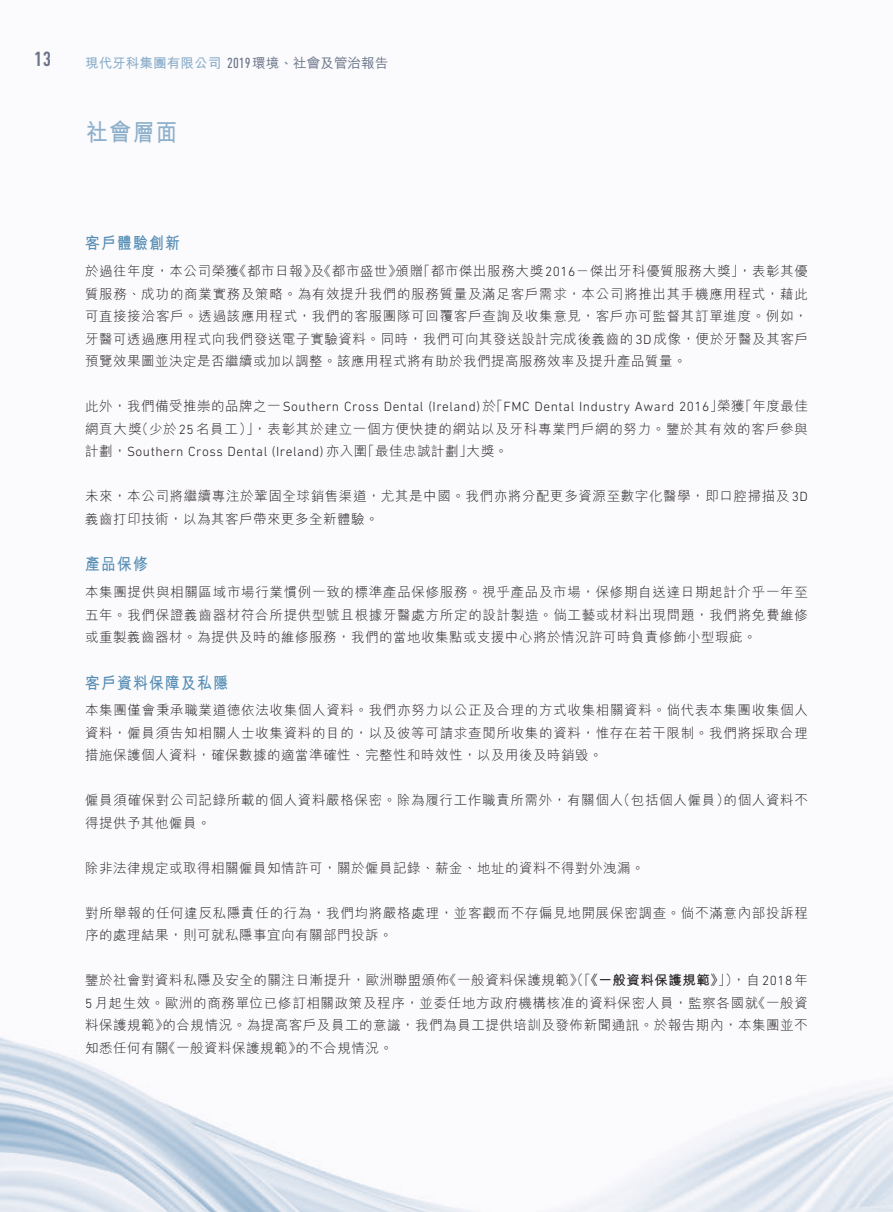
<style>
.page{position:relative;width:893px;height:1212px;background:#fff}
.page>*{position:absolute;margin:0;border:0;box-sizing:border-box;transform-origin:0 0}
.副主標題{font:700 24px "M Hei HK";color:#8cafcb;scale:.9 1}
.t1{font:500 condensed 21px "DIN Next LT Pro";color:#697489}
._4__副標題{font:700 16.5px "M Hei HK";letter-spacing:.08em;color:#568eb5;scale:.9 1}
.t2{font:700 13.65px "M Hei HK";letter-spacing:.005em;color:#8cafcb}
._1__內文{font:300 13.5px/22.5px "M Hei HK";letter-spacing:.045em;color:#231f20}
._1__內文-2{font:300 13.5px "DIN Next LT Pro";letter-spacing:.035em;color:#231f20}
.s1{font-family:"DIN Next LT Pro";font-weight:400;font-stretch:condensed;font-size:15px;color:#697489}
.s2{font-weight:500;color:#697489}
.s3{font-family:"M Hei HKS";font-weight:500;color:#697489}
.s4{font-family:"DIN Next LT Pro"}
.s5{font-family:"M Hei HK"}
.s6{font-weight:700}
</style>
<div class="page">
<img style="left:0;top:1037px;width:892px;height:175px">
<h2 class="t1" style="left:34px;top:47px;width:19px">13</h2>
<p class="t2" style="left:85px;top:53px;width:305px">現代牙科集團有限公司 <span class="s1">2019</span><span class="s2">環境</span><span class="s3">、</span><span class="s2">社會及管治報告</span></p>
<p class="副主標題" style="left:86px;top:114px;width:103px">社會層面</p>
<p class="_4__副標題" style="left:85px;top:231px;width:107px">客戶體驗創新</p>
<p class="_1__內文" style="left:85px;top:260px;width:724px">於過往年度，本公司榮獲<br>質服務、成功的商業實務及策略。為有效提升我們的服務質量及滿足客戶需求，本公司將推出其手機應用程式，藉此可直接接洽客戶。透過該應用程式，我們的客服團隊可回覆客戶查詢及收集意見，客戶亦可監督其訂單進度。例如，牙醫可透過應用程式向我們發送電子實驗資料。同時，我們可向其發送設計完成後義齒的<span class="s4">3D</span>成像，便於牙醫及其客戶預覽效果圖並決定是否繼續或加以調整。該應用程式將有助於我們提高服務效率及提升產品質量。</p>
<p class="_1__內文" style="left:738px;top:395px;width:71px">「年度最佳</p>
<p class="_1__內文" style="left:396px;top:260px;width:29px">頒贈</p>
<p class="_1__內文" style="left:417px;top:260px;width:392px">「都市傑出服務大獎<span class="s4">2016</span>－傑出牙科優質服務大獎，」表彰其優</p>
<p class="_1__內文" style="left:233px;top:260px;width:170px">《都市日報 《及》 都市盛世》</p>
<p class="_1__內文" style="left:717px;top:395px;width:29px">榮獲</p>
<p class="_1__內文" style="left:253px;top:395px;width:556px;text-indent:-168px">此外，我們備受推崇的品牌之一<span class="s4">Southern Cross Dental (Ireland</span> 「於<span class="s4">) FMC Dental Industry Award 2016</span>」<br>，表彰其於建立一個方便快捷的網站以及牙科專業門戶網的努力。鑒於其有效的客戶參與</p>
<p class="_1__內文" style="left:85px;top:417px;width:58px">網頁大獎</p>
<p class="_1__內文" style="left:135px;top:417px;width:126px">（少於<span class="s4">25</span>名員工）」</p>
<p class="_1__內文-2" style="left:85px;top:444px;width:284px"><span class="s5">計劃，</span>Southern Cross Dental (Ireland)<span class="s5">亦入圍</span></p>
<p class="_1__內文" style="left:85px;top:485px;width:724px">未來，本公司將繼續專注於鞏固全球銷售渠道，尤其是中國。我們亦將分配更多資源至數字化醫學，即口腔掃描及 <span class="s4">D3</span>義齒打印技術，以為其客戶帶來更多全新體驗。</p>
<p class="_4__副標題" style="left:85px;top:552px;width:71px">產品保修</p>
<p class="_1__內文" style="left:85px;top:581px;width:724px;text-align:justify">本集團提供與相關區域市場行業慣例一致的標準產品保修服務。視乎產品及市場，保修期自送達日期起計介乎一年至五年。我們保證義齒器材符合所提供型號且根據牙醫處方所定的設計製造。倘工藝或材料出現問題，我們將免費維修或重製義齒器材。為提供及時的維修服務，我們的當地收集點或支援中心將於情況許可時負責修飾小型瑕疵。</p>
<p class="_4__副標題" style="left:85px;top:670px;width:160px">客戶資料保障及私隱</p>
<p class="_1__內文" style="left:85px;top:699px;width:724px;text-align:justify">本集團僅會秉承職業道德依法收集個人資料。我們亦努力以公正及合理的方式收集相關資料。倘代表本集團收集個人資料，僱員須告知相關人士收集資料的目的，以及彼等可請求查閱所收集的資料，惟存在若干限制。我們將採取合理措施保護個人資料，確保數據的適當準確性、完整性和時效性，以及用後及時銷毀。</p>
<p class="_1__內文" style="left:723px;top:789px;width:86px">的個人資料不</p>
<p class="_1__內文" style="left:361px;top:440px;width:113px">「最佳忠誠計劃」</p>
<p class="_1__內文" style="left:466px;top:440px;width:43px">大獎。</p>
<p class="_1__內文" style="left:617px;top:789px;width:114px">（包括個人僱員）</p>
<p class="_1__內文" style="left:85px;top:789px;width:540px">僱員須確保對公司記錄所載的個人資料嚴格保密。除為履行工作職責所需外，有關個人得提供予其他僱員。</p>
<p class="_1__內文" style="left:85px;top:856px;width:561px">除非法律規定或取得相關僱員知情許可，關於僱員記錄、薪金、地址的資料不得對外洩漏。</p>
<p class="_1__內文" style="left:85px;top:901px;width:724px">對所舉報的任何違反私隱責任的行為，我們均將嚴格處理，並客觀而不存偏見地開展保密調查。倘不滿意內部投訴程序的處理結果，則可就私隱事宜向有關部門投訴。</p>
<p class="_1__內文-2" style="left:732px;top:973px;width:77px"><span class="s5">，自</span>2018<span class="s5">年</span></p>
<p class="_1__內文" style="left:85px;top:969px;width:366px">鑒於社會對資料私隱及安全的關注日漸提升，歐洲聯盟頒佈</p>
<p class="_1__內文" style="left:443px;top:969px;width:297px">《一般資料保護規範》（「<span class="s6">《一般資料保護規範》</span>」）</p>
<p class="_1__內文" style="left:163px;top:991px;width:647px;text-indent:-77px"><span class="s4">5</span>月起生效。歐洲的商務單位已修訂相關政策及程序，並委任地方政府機構核准的資料保密人員，監察各國就<br>的合規情況。為提高客戶及員工的意識，我們為員工提供培訓及發佈新聞通訊。於報告期內，本集團並不</p>
<p class="_1__內文" style="left:752px;top:991px;width:57px">《一般資</p>
<p class="_1__內文" style="left:85px;top:1014px;width:85px">料保護規範》</p>
<p class="_1__內文" style="left:85px;top:1036px;width:85px">知悉任何有關</p>
<p class="_1__內文" style="left:296px;top:1036px;width:99px">的不合規情況。</p>
<p class="_1__內文" style="left:162px;top:1036px;width:141px">《一般資料保護規範》</p>
</div>
